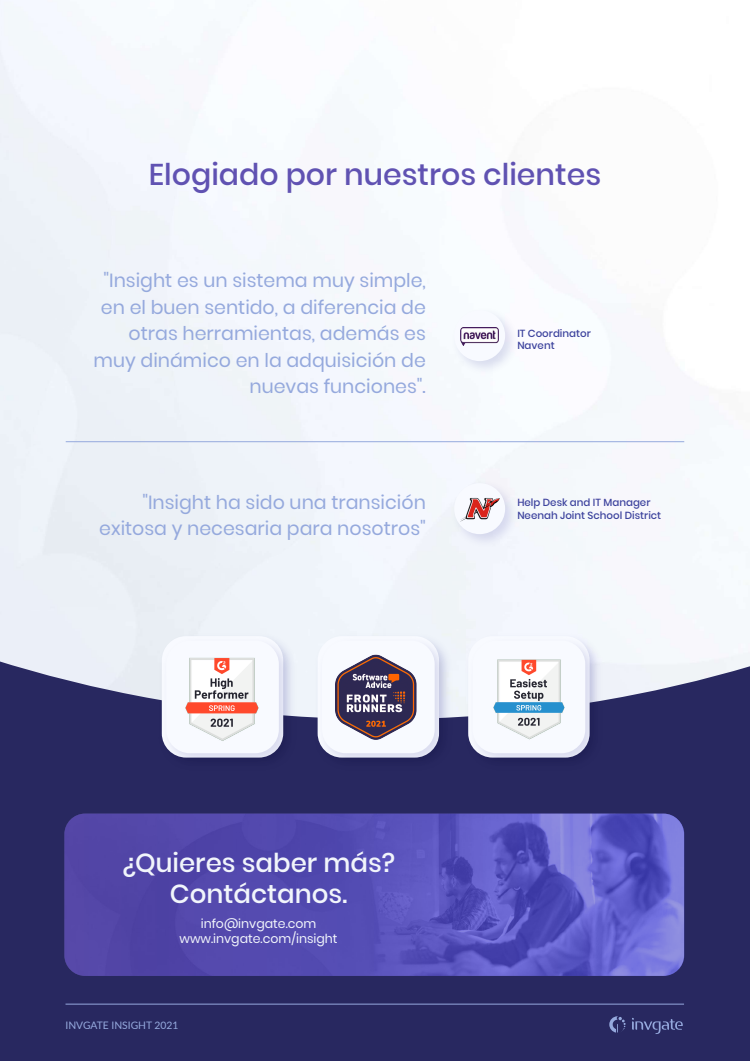
<style>
.page{position:relative;width:750px;height:1061px;background:#fff}
.page>*{position:absolute;margin:0;border:0;box-sizing:border-box;transform-origin:0 0}
.t1{font:500 30px "Poppins";color:#6052b2}
.t2{font:500 26.05px/31.3px "Poppins";color:#f1f5fb;text-align:center}
.t3{font:19px/26.5px "Poppins";color:#95a9dd;text-align:right}
.t4{font:12.5px/15px "Poppins";color:#f1f5fb;text-align:center}
.t5{font:10.35px "Lato";color:#95a9dd}
.t6{font:500 10.3px/12.3px "Poppins";color:#3e449e}
</style>
<div class="page">
<div style="left:454px;top:483px;width:51px;height:51px;background:#f8faff;border-radius:50%"></div>
<img style="left:460px;top:497px;width:40px;height:25px">
<img style="left:447px;top:303px;width:75px;height:75px">
<div style="left:454px;top:310px;width:51px;height:51px;background:#f8faff;border-radius:50%"></div>
<img style="left:460px;top:327px;width:39px;height:18px">
<div style="left:0;top:660px;width:750px;height:401px;background:#282860"></div>
<img style="left:64px;top:813px;width:620px;height:163px">
<img style="left:461px;top:629px;width:146px;height:146px">
<img style="left:465px;top:633px;width:137px;height:137px">
<div style="left:473px;top:640px;width:112px;height:113px;background:#f8faff;border-radius:24px"></div>
<img style="left:494px;top:659px;width:70px;height:81px">
<img style="left:155px;top:629px;width:145px;height:146px">
<img style="left:159px;top:633px;width:137px;height:137px">
<div style="left:166px;top:640px;width:113px;height:113px;background:#f8faff;border-radius:24px"></div>
<img style="left:185px;top:657px;width:74px;height:84px">
<img style="left:311px;top:629px;width:145px;height:146px">
<img style="left:315px;top:633px;width:137px;height:137px">
<div style="left:322px;top:640px;width:113px;height:113px;background:#f8faff;border-radius:24px"></div>
<img style="left:335px;top:654px;width:82px;height:86px">
<hr style="left:66px;top:441px;width:618px;height:1px;background:#95a9dd">
<svg style="left:632px;top:1018px;width:51px;height:16px"></svg>
<svg style="left:609px;top:1016px;width:17px;height:17px"></svg>
<hr style="left:66px;top:1003px;width:618px;height:1px;background:#95a9dd">
<h1 class="t1" style="left:149px;top:157px;width:454px">Elogiado por nuestros clientes</h1>
<p class="t3" style="left:94px;top:267px;width:334px">"Insight es un sistema muy simple, en el buen sentido, a diferencia de otras herramientas, además es muy dinámico en la adquisición de nuevas funciones".</p>
<p class="t3" style="left:99px;top:489px;width:328px;line-height:26px">"Insight ha sido una transición exitosa y necesaria para nosotros"</p>
<p class="t6" style="left:517px;top:327px;width:75px">IT Coordinator<br>Navent</p>
<p class="t6" style="left:517px;top:496px;width:145px">Help Desk and IT Manager<br>Neenah Joint School District</p>
<h2 class="t2" style="left:122px;top:847px;width:274px">¿Quieres saber más?<br>Contáctanos.</h2>
<p class="t4" style="left:180px;top:916px;width:160px">info@invgate.com www.invgate.com/insight</p>
<p class="t5" style="left:66px;top:1017px;width:115px">INVGATE INSIGHT 2021</p>
</div>
